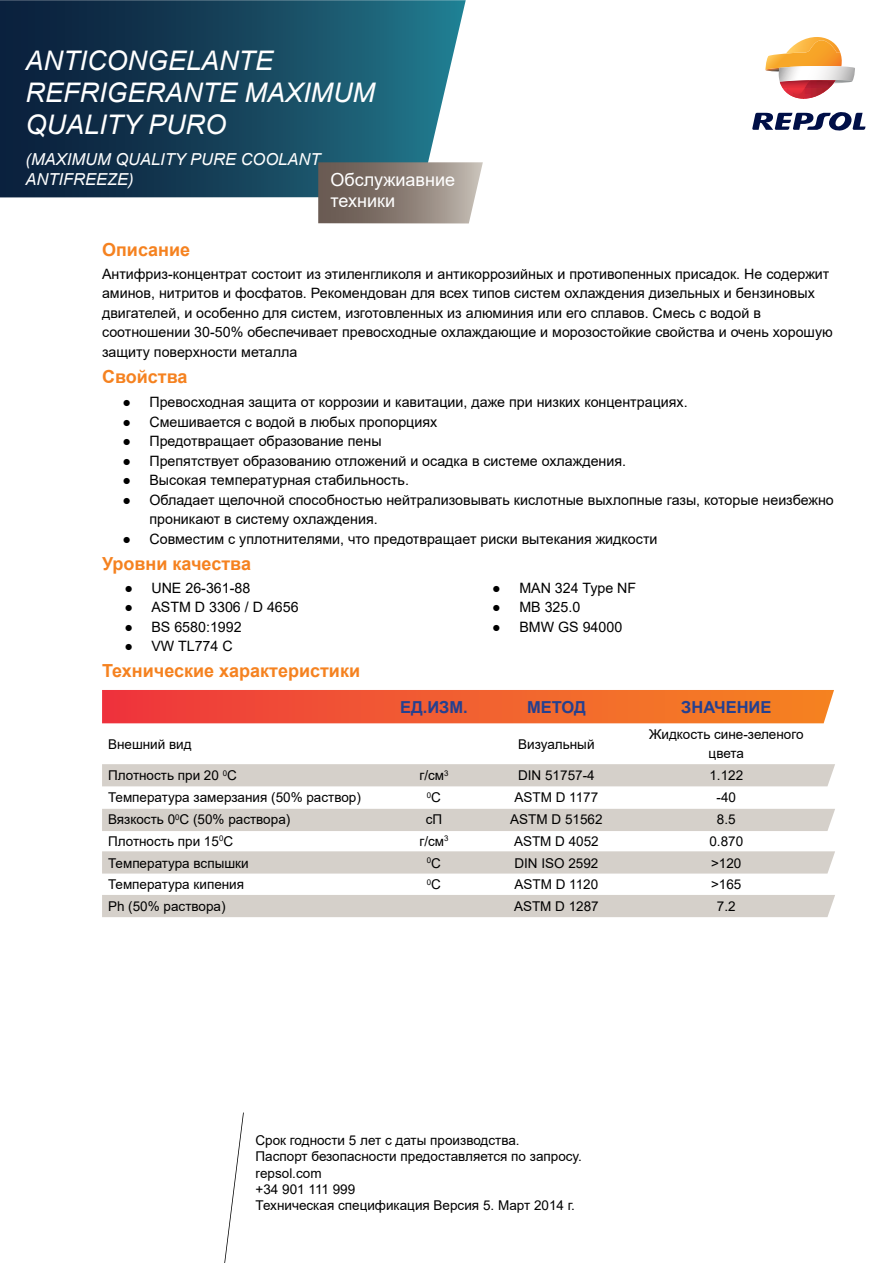
<style>
.page{position:relative;width:893px;height:1263px;background:#fff}
.page>*{position:absolute;margin:0;border:0;box-sizing:border-box;transform-origin:0 0}
.t1{font:italic 27px/32.4px "Arial";color:#fff}
.t2{font:700 18px "Arial";color:#f58220}
.t3{font:18px/21.6px "Arial";color:#fff}
.t4{font:italic 16.5px/19.8px "Arial";color:#fff}
.t5{font:700 16.5px "Arial";color:#25408f}
.t6{font:14.25px/19.5px "Arial";color:#000}
.t7{font:13.5px/16.2px "Arial";color:#000}
.t8{font:7.8px "Arial";color:#000}
.s1{font-size:13.5px}
</style>
<div class="page">
<svg style="left:0;top:0;width:466px;height:197px;background:#1d4961"></svg>
<svg style="left:318px;top:162px;width:165px;height:61px;background:#8f837b"></svg>
<svg style="left:224px;top:1112px;width:20px;height:151px"></svg>
<svg style="left:765px;top:37px;width:90px;height:62px"></svg>
<svg style="left:752px;top:112px;width:113px;height:19px"></svg>
<svg style="left:102px;top:690px;width:732px;height:33px;background:#f15e30"></svg>
<div style="left:102px;top:764px;width:733px;height:22px;background:#d5d0ca"></div>
<div style="left:102px;top:809px;width:733px;height:22px;background:#d5d0ca"></div>
<div style="left:102px;top:851px;width:733px;height:22px;background:#d5d0ca"></div>
<div style="left:102px;top:895px;width:733px;height:22px;background:#d5d0ca"></div>
<h1 class="t1" style="left:26px;top:44px;width:351px">ANTICONGELANTE<br>REFRIGERANTE MAXIMUM<br>QUALITY PURO</h1>
<p class="t4" style="left:26px;top:150px;width:296px">(MAXIMUM QUALITY PURE COOLANT<br>ANTIFREEZE)</p>
<p class="t3" style="left:331px;top:168px;width:126px">Обслужиавние техники</p>
<p class="t2" style="left:102px;top:236px;width:90px">Описание</p>
<p class="t6" style="left:102px;top:264px;width:732px">Антифриз-концентрат состоит из этиленгликоля и антикоррозийных и противопенных присадок. Не содержит аминов, нитритов и фосфатов. Рекомендован для всех типов систем охлаждения дизельных и бензиновых двигателей, и особенно для систем, изготовленных из алюминия или его сплавов. Смесь с водой в соотношении 30-50% обеспечивает превосходные охлаждающие и морозостойкие свойства и очень хорошую защиту поверхности металла</p>
<p class="t6" style="left:122px;top:392px;width:567px">● Превосходная защита от коррозии и кавитации, даже при низких концентрациях.</p>
<p class="t6" style="left:122px;top:412px;width:316px">● Смешивается с водой в любых пропорциях</p>
<p class="t6" style="left:122px;top:431px;width:261px">● Предотвращает образование пены</p>
<p class="t6" style="left:122px;top:451px;width:505px">● Препятствует образованию отложений и осадка в системе охлаждения.</p>
<p class="t6" style="left:122px;top:470px;width:288px">● Высокая температурная стабильность.</p>
<p class="t6" style="left:149px;top:490px;width:686px;text-indent:-27px">● Обладает щелочной способностью нейтрализовывать кислотные выхлопные газы, которые неизбежно проникают в систему охлаждения.</p>
<p class="t6" style="left:122px;top:529px;width:536px">● Совместим с уплотнителями, что предотвращает риски вытекания жидкости</p>
<p class="t6" style="left:124px;top:578px;width:127px">● UNE 26-361-88</p>
<p class="t6" style="left:124px;top:597px;width:176px">● ASTM D 3306 / D 4656</p>
<p class="t6" style="left:124px;top:617px;width:119px">● BS 6580:1992</p>
<p class="t6" style="left:124px;top:636px;width:110px">● VW TL774 C</p>
<p class="t2" style="left:102px;top:363px;width:87px">Свойства</p>
<p class="t2" style="left:102px;top:550px;width:150px">Уровни качества</p>
<p class="t6" style="left:492px;top:578px;width:145px">● MAN 324 Type NF</p>
<p class="t6" style="left:492px;top:597px;width:89px">● MB 325.0</p>
<p class="t6" style="left:492px;top:617px;width:131px">● BMW GS 94000</p>
<p class="t2" style="left:102px;top:658px;width:260px">Технические характеристики</p>
<p class="t5" style="left:400px;top:695px;width:69px">ЕД.ИЗМ.</p>
<p class="t5" style="left:527px;top:695px;width:60px">МЕТОД</p>
<p class="t5" style="left:681px;top:695px;width:92px">ЗНАЧЕНИЕ</p>
<p class="t7" style="left:108px;top:736px;width:85px">Внешний вид</p>
<p class="t7" style="left:518px;top:736px;width:78px">Визуальный</p>
<p class="t7" style="left:649px;top:724px;width:156px;line-height:19.5px;text-align:center">Жидкость сине-зеленого цвета</p>
<p class="t7" style="left:108px;top:767px;width:130px">Плотность при 20 <sup>0</sup>С</p>
<p class="t7" style="left:419px;top:767px;width:31px">г/см<sup>3</sup></p>
<p class="t7" style="left:518px;top:767px;width:78px">DIN 51757-4</p>
<p class="t7" style="left:709px;top:767px;width:35px">1.122</p>
<p class="t7" style="left:108px;top:789px;width:254px">Температура замерзания (50% раствор)</p>
<p class="t8" style="left:427px;top:789px;width:16px">0<span class="s1">С</span></p>
<p class="t7" style="left:514px;top:789px;width:85px">ASTM D 1177</p>
<p class="t7" style="left:716px;top:789px;width:21px">-40</p>
<p class="t7" style="left:108px;top:811px;width:184px">Вязкость 0<sup>0</sup>С (50% раствора)</p>
<p class="t7" style="left:426px;top:811px;width:18px">сП</p>
<p class="t7" style="left:510px;top:811px;width:94px">ASTM D 51562</p>
<p class="t7" style="left:717px;top:811px;width:20px">8.5</p>
<p class="t7" style="left:108px;top:833px;width:127px">Плотность при 15<sup>0</sup>С</p>
<p class="t7" style="left:419px;top:833px;width:31px">г/см<sup>3</sup></p>
<p class="t7" style="left:514px;top:833px;width:86px">ASTM D 4052</p>
<p class="t7" style="left:709px;top:833px;width:35px">0.870</p>
<p class="t7" style="left:108px;top:855px;width:142px">Температура вспышки</p>
<p class="t8" style="left:427px;top:855px;width:16px">0<span class="s1">С</span></p>
<p class="t7" style="left:514px;top:855px;width:86px">DIN ISO 2592</p>
<p class="t7" style="left:711px;top:855px;width:32px">&gt;120</p>
<p class="t7" style="left:108px;top:876px;width:138px">Температура кипения</p>
<p class="t8" style="left:427px;top:877px;width:16px">0<span class="s1">С</span></p>
<p class="t7" style="left:514px;top:876px;width:85px">ASTM D 1120</p>
<p class="t7" style="left:711px;top:876px;width:32px">&gt;165</p>
<p class="t7" style="left:108px;top:898px;width:119px">Ph (50% раствора)</p>
<p class="t7" style="left:514px;top:898px;width:86px">ASTM D 1287</p>
<p class="t7" style="left:717px;top:898px;width:20px">7.2</p>
<p class="t7" style="left:256px;top:1132px;width:328px">Срок годности 5 лет с даты производства.<br>Паспорт безопасности предоставляется по запросу. repsol.com<br>+34 901 111 999<br>Техническая спецификация Версия 5. Март 2014 г.</p>
</div>
